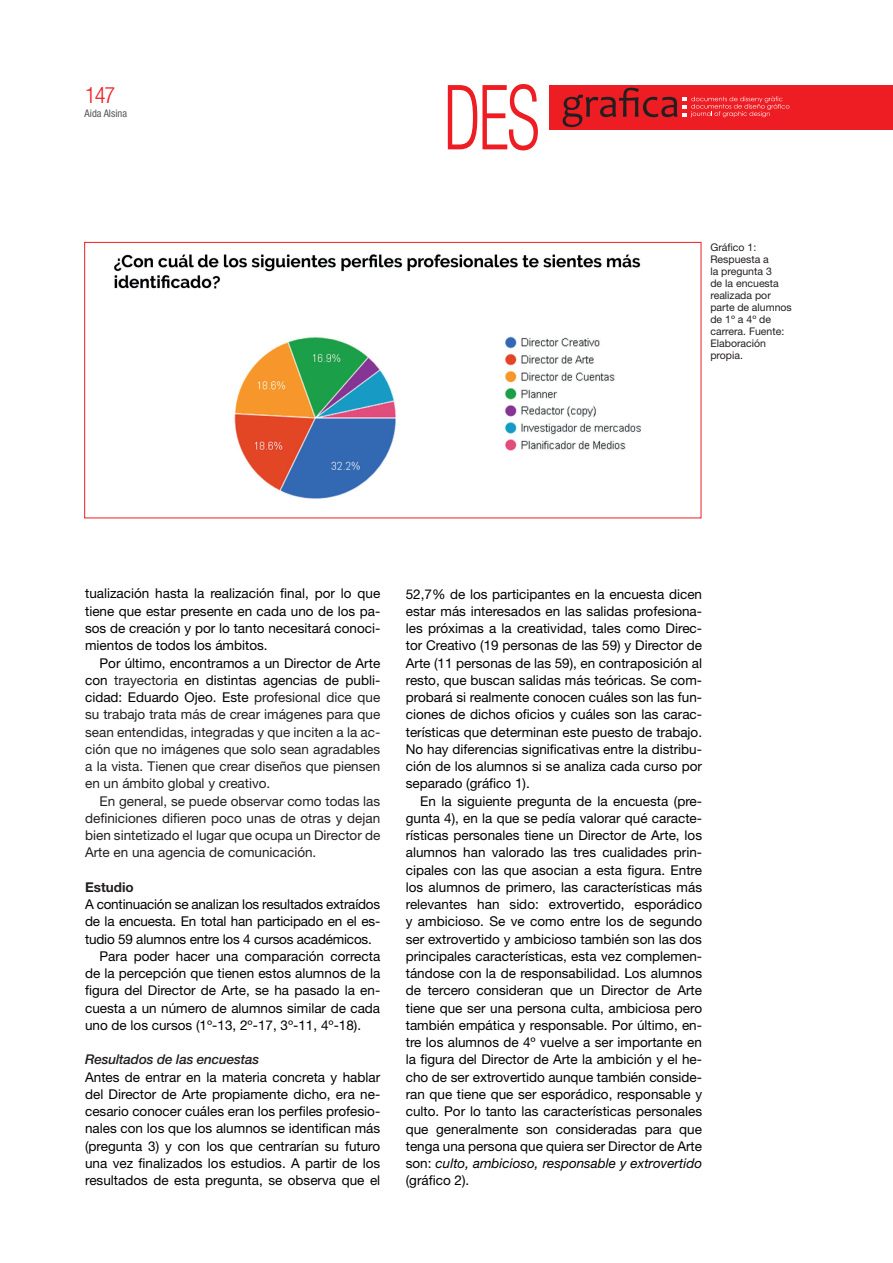
<style>
.page{position:relative;width:893px;height:1263px;background:#fff}
.page>*{position:absolute;margin:0;border:0;box-sizing:border-box;transform-origin:0 0}
.t1{font:300 condensed 90px "Helvetica Neue";color:#ee1d23;scale:.76 1}
.t2{font:300 condensed 22.5px "Helvetica Neue";color:#ee1d23}
.t3{font:13.5px/17.2px "Helvetica Neue";color:#000001;text-align:justify}
.t4{font:13.5px/17.2px "Helvetica Neue";color:#231f20;text-align:justify}
.t5{font:italic 500 13.5px "Helvetica Neue";letter-spacing:-.01em;color:#231f20}
.t6{font:700 13.5px "Helvetica Neue";color:#231f20}
.t7{font:10.5px/12px "Helvetica Neue";color:#231f20}
.t8{font:condensed 10.5px "Helvetica Neue";color:#57585a}
.s1{color:#000001}
.s2{font-style:italic}
</style>
<div class="page">
<div style="left:549px;top:85px;width:344px;height:44px;background:#ee1d23"></div>
<svg style="left:563px;top:88px;width:226px;height:39px"></svg>
<img style="left:114px;top:254px;width:528px;height:245px">
<div style="left:84px;top:242px;width:617px;height:276px;border:1px solid #ee1d23"></div>
<h2 class="t2" style="left:85px;top:82px;width:32px">147</h2>
<p class="t8" style="left:85px;top:107px;width:44px">Aida Alsina</p>
<h1 class="t1" style="left:444px;top:66px;width:128px">DES</h1>
<p class="t7" style="left:710px;top:241px;width:83px">Gráfico 1:<br>Respuesta a<br>la pregunta 3<br>de la encuesta realizada por parte de alumnos de 1º a 4º de carrera. Fuente:<br>Elaboración propia.</p>
<p class="t3" style="left:85px;top:585px;width:297px">tualización hasta la realización final, por lo que tiene que estar presente en cada uno de los pa&shy;sos de creación y por lo tanto necesitará conoci&shy;mientos de todos los ámbitos.</p>
<p class="t4" style="left:85px;top:654px;width:297px;text-indent:14px"><span class="s1">Por último, encontramos a un Director de Arte con</span> trayectoria <span class="s1">en distintas agencias de publi&shy;cidad: Eduardo Ojeo. Este</span> profesional dice que su trabajo trata más de crear imágenes para que sean entendidas, integradas y que inciten a la ac&shy;ción que no imágenes que solo sean agradables a la vista. Tienen que crear diseños que piensen en un ámbito global y creativo.</p>
<p class="t4" style="left:85px;top:792px;width:297px;text-indent:14px">En general, se puede observar como todas las definiciones difieren poco unas de otras y dejan bien sintetizado el lugar que ocupa un Director de Arte en una agencia de comunicación.</p>
<p class="t6" style="left:85px;top:879px;width:50px">Estudio</p>
<p class="t3" style="left:85px;top:895px;width:297px">A continuación se analizan los resultados extraídos</p>
<p class="t3" style="left:85px;top:913px;width:297px">de la encuesta. En total han participado en el es-</p>
<p class="t3" style="left:85px;top:930px;width:288px">tudio 59 alumnos entre los 4 cursos académicos.</p>
<p class="t3" style="left:100px;top:947px;width:282px">Para poder hacer una comparación correcta</p>
<p class="t3" style="left:85px;top:964px;width:297px">de la percepción que tienen estos alumnos de la</p>
<p class="t3" style="left:85px;top:982px;width:297px">figura del Director de Arte, se ha pasado la en-</p>
<p class="t3" style="left:85px;top:999px;width:297px">cuesta a un número de alumnos similar de cada</p>
<p class="t3" style="left:85px;top:1016px;width:278px">uno de los cursos (1º-13, 2º-17, 3º-11, 4º-18).</p>
<p class="t5" style="left:85px;top:1051px;width:176px">Resultados de las encuestas</p>
<p class="t3" style="left:85px;top:1068px;width:297px">Antes de entrar en la materia concreta y hablar del Director de Arte propiamente dicho, era ne&shy;cesario conocer cuáles eran los perfiles profesio&shy;nales con los que los alumnos se identifican más (pregunta 3) y con los que centrarían su futuro una vez finalizados los estudios. A partir de los resultados de esta pregunta, se observa que el</p>
<p class="t3" style="left:406px;top:585px;width:298px">52,7% de los participantes en la encuesta dicen estar más interesados en las salidas profesiona&shy;les próximas a la creatividad, tales como Direc&shy;tor Creativo (19 personas de las 59) y Director de Arte (11 personas de las 59), en contraposición al resto, que buscan salidas más teóricas. Se com&shy;probará si realmente conocen cuáles son las fun&shy;ciones de dichos oficios y cuáles son las carac&shy;terísticas que determinan este puesto de trabajo.<br>No hay diferencias significativas entre la distribu&shy;ción de los alumnos si se analiza cada curso por separado (gráfico 1).</p>
<p class="t3" style="left:406px;top:792px;width:298px;text-indent:14px">En la siguiente pregunta de la encuesta (pre&shy;gunta 4), en la que se pedía valorar qué caracte&shy;rísticas personales tiene un Director de Arte, los alumnos han valorado las tres cualidades prin&shy;cipales con las que asocian a esta figura. Entre los alumnos de primero, las características más relevantes han sido: extrovertido, esporádico y ambicioso. Se ve como entre los de segundo ser extrovertido y ambicioso también son las dos principales características, esta vez complemen&shy;tándose con la de responsabilidad. Los alumnos de tercero consideran que un Director de Arte tiene que ser una persona culta, ambiciosa pero también empática y responsable. Por último, en&shy;tre los alumnos de 4º vuelve a ser importante en la figura del Director de Arte la ambición y el he&shy;cho de ser extrovertido aunque también conside&shy;ran que tiene que ser esporádico, responsable y culto. Por lo tanto las características personales que generalmente son consideradas para que tenga una persona que quiera ser Director de Arte son: <span class="s2">culto, ambicioso, responsable y extrovertido </span>(gráfico 2).</p>
</div>
